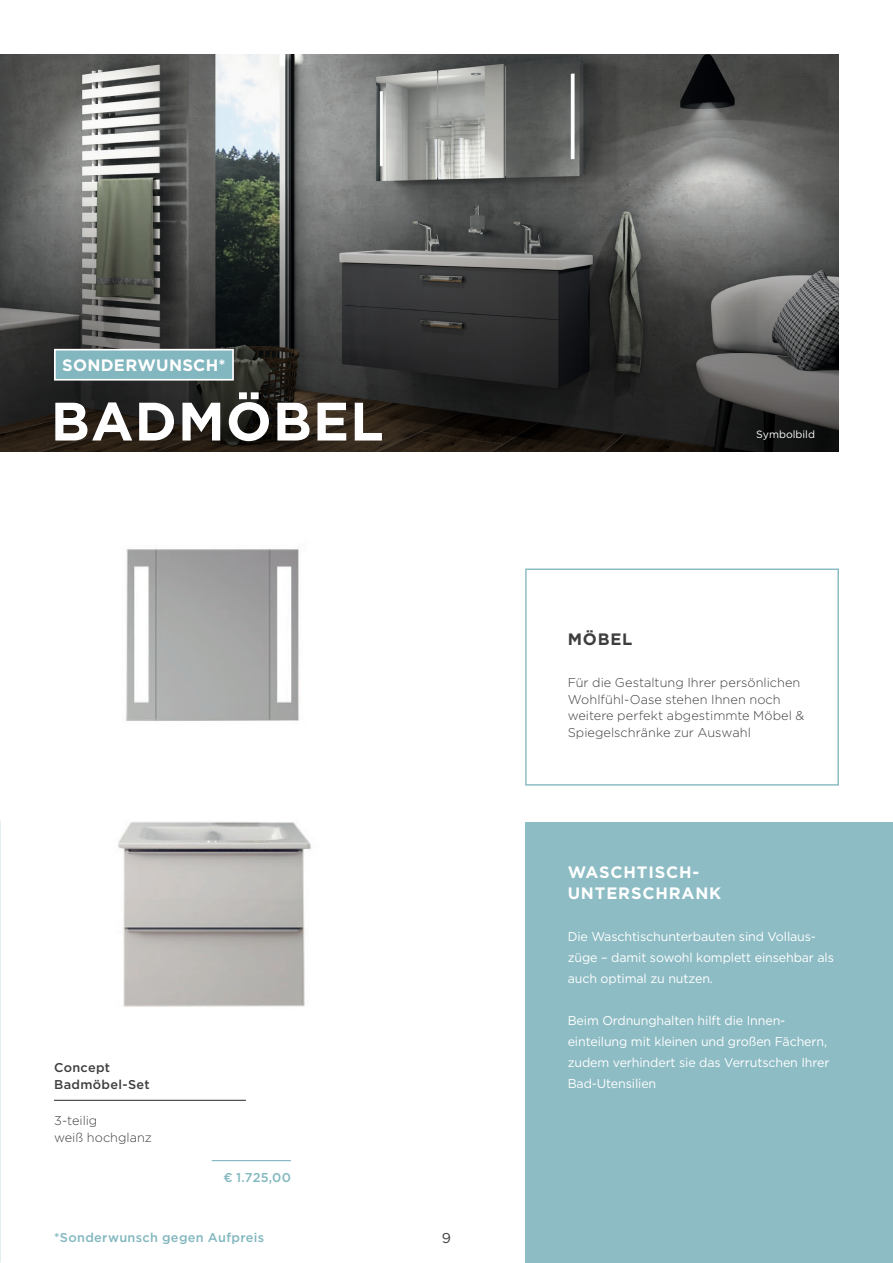
<style>
.page{position:relative;width:893px;height:1263px;background:#fff}
.page>*{position:absolute;margin:0;border:0;box-sizing:border-box;transform-origin:0 0}
.t1{font:700 54px "Gotham";letter-spacing:.02em;color:#fff}
.t2{font:700 16.5px/21px "Gotham";letter-spacing:.05em;color:#fff}
.t3{font:700 16.5px "Gotham";letter-spacing:.02em;color:#fff}
.t4{font:700 16.5px "Gotham";letter-spacing:.05em;color:#3e3e3f}
.t5{font:14.25px "Gotham";color:#3e3e3f}
.t6{font:12.75px/21px "Gotham";letter-spacing:-.01em;color:#fff}
.t7{font:300 12.75px/16.5px "Gotham";letter-spacing:.005em;color:#3e3e3f}
.t8{font:500 12.75px "Gotham";letter-spacing:.025em;color:#82b7bf}
.t9{font:500 12.75px/16.5px "Gotham";letter-spacing:.025em;color:#3e3e3f}
.t10{font:10.5px "Gotham";color:#fff}
</style>
<div class="page">
<img style="left:0;top:54px;width:839px;height:125px">
<svg style="left:0;top:179px;width:839px;height:273px;background:#444442"></svg>
<div style="left:525px;top:822px;width:368px;height:441px;background:#8dbcc4"></div>
<hr style="left:54px;top:1100px;width:192px;height:1px;background:#3e3e3f">
<hr style="left:212px;top:1160px;width:79px;height:1px;background:#82b7bf">
<div style="left:525px;top:568px;width:314px;height:218px;border:2px solid #8dbcc4"></div>
<img style="left:118px;top:548px;width:193px;height:459px">
<div style="left:54px;top:349px;width:180px;height:32px;background:#82b7bf;border:2px solid #fff"></div>
<p class="t3" style="left:62px;top:354px;width:165px">SONDERWUNSCH*</p>
<h1 class="t1" style="left:51px;top:386px;width:334px">BADMÖBEL</h1>
<p class="t9" style="left:54px;top:1059px;width:97px">Concept<br>Badmöbel-Set</p>
<p class="t7" style="left:54px;top:1112px;width:99px">3-teilig<br>weiß hochglanz</p>
<p class="t8" style="left:223px;top:1169px;width:69px">€ 1.725,00</p>
<p class="t8" style="left:54px;top:1229px;width:212px">*Sonderwunsch gegen Aufpreis</p>
<p class="t5" style="left:442px;top:1229px;width:11px">9</p>
<p class="t10" style="left:756px;top:428px;width:60px">Symbolbild</p>
<p class="t4" style="left:568px;top:628px;width:66px">MÖBEL</p>
<p class="t7" style="left:568px;top:674px;width:238px">Für die Gestaltung Ihrer persönlichen Wohlfühl-Oase stehen Ihnen noch weitere perfekt abgestimmte Möbel &amp; Spiegelschränke zur Auswahl</p>
<p class="t2" style="left:568px;top:862px;width:155px">WASCHTISCH-<br>UNTERSCHRANK</p>
<p class="t6" style="left:568px;top:926px;width:268px">Die Waschtischunterbauten sind Vollaus&shy;züge – damit sowohl komplett einsehbar als auch optimal zu nutzen.</p>
<p class="t6" style="left:568px;top:1010px;width:263px">Beim Ordnunghalten hilft die Innen&shy;einteilung mit kleinen und großen Fächern, zudem verhindert sie das Verrutschen Ihrer Bad-Utensilien</p>
</div>
